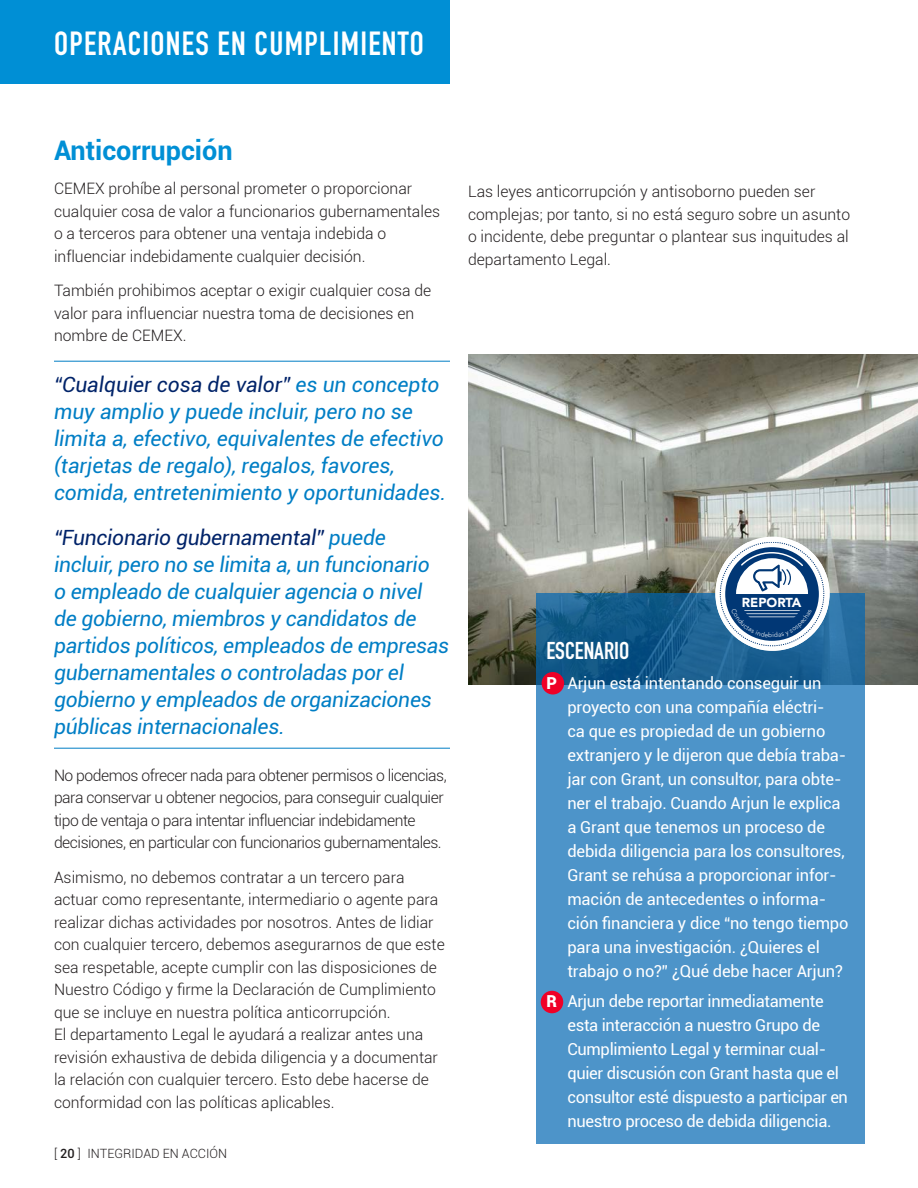
<style>
.page{position:relative;width:918px;height:1188px;background:#fff}
.page>*{position:absolute;margin:0;border:0;box-sizing:border-box;transform-origin:0 0}
.t1{font:700 33px "DIN Condensed";letter-spacing:.04em;color:#fff}
.t2{font:700 27px "Roboto";color:#008fd5}
.t3{font:700 24px "DIN Condensed";color:#fff}
.t4{font:italic 21px/27px "Roboto";letter-spacing:-.01em;color:#007ec5}
.t5{font:16.5px/24px "Roboto";letter-spacing:-.01em;color:#fff}
.t6{font:300 15.75px/22.5px "Roboto";color:#231f20}
.t7{font:300 15.75px/22.5px "Roboto";letter-spacing:-.03em;color:#231f20}
.t8{font:900 12.9px "Avenir LT Std";color:#fff}
.t9{font:300 12.75px "Roboto";color:#231f20}
.s1{color:#002369}
.s2{font-weight:500}
.s3{font-weight:900}
</style>
<div class="page">
<div style="left:0;top:0;width:450px;height:83px;background:#008fd5"></div>
<hr style="left:54px;top:361px;width:396px;height:1px;background:#007ec5">
<hr style="left:54px;top:748px;width:396px;height:1px;background:#007ec5">
<img style="left:468px;top:354px;width:450px;height:331px">
<svg style="left:536px;top:594px;width:329px;height:550px;background:#458cc1"></svg>
<div style="left:542px;top:672px;width:22px;height:22px;background:#ef0027;border-radius:50%"></div>
<div style="left:541px;top:991px;width:22px;height:22px;background:#ef0027;border-radius:50%"></div>
<svg style="left:715px;top:542px;width:115px;height:109px"></svg>
<p class="t1" style="left:54px;top:21px;width:371px">OPERACIONES EN CUMPLIMIENTO</p>
<p class="t2" style="left:54px;top:131px;width:180px">Anticorrupción</p>
<p class="t6" style="left:54px;top:177px;width:388px">CEMEX prohíbe al personal prometer o proporcionar cualquier cosa de valor a funcionarios gubernamentales o a terceros para obtener una ventaja indebida o influenciar indebidamente cualquier decisión.</p>
<p class="t6" style="left:54px;top:279px;width:379px">También prohibimos aceptar o exigir cualquier cosa de valor para influenciar nuestra toma de decisiones en nombre de CEMEX.</p>
<p class="t4" style="left:54px;top:371px;width:394px"><span class="s1">“Cualquier cosa de valor”</span> es un concepto muy amplio y puede incluir, pero no se limita a, efectivo, equivalentes de efectivo (tarjetas de regalo), regalos, favores, comida, entretenimiento y oportunidades.</p>
<p class="t4" style="left:54px;top:524px;width:397px"><span class="s1">“Funcionario gubernamental”</span> puede incluir, pero no se limita a, un funcionario<br>o empleado de cualquier agencia o nivel de gobierno, miembros y candidatos de partidos políticos, empleados de empresas gubernamentales o controladas por el gobierno y empleados de organizaciones públicas internacionales.</p>
<p class="t7" style="left:54px;top:763px;width:394px">No podemos ofrecer nada para obtener permisos o licencias, para conservar u obtener negocios, para conseguir cualquier tipo de ventaja o para intentar influenciar indebidamente decisiones, en particular con funcionarios gubernamentales.</p>
<p class="t6" style="left:54px;top:865px;width:392px">Asimismo, no debemos contratar a un tercero para actuar como representante, intermediario o agente para realizar dichas actividades por nosotros. Antes de lidiar con cualquier tercero, debemos asegurarnos de que este sea respetable, acepte cumplir con las disposiciones de Nuestro Código y firme la Declaración de Cumplimiento que se incluye en nuestra política anticorrupción.<br>El departamento Legal le ayudará a realizar antes una revisión exhaustiva de debida diligencia y a documentar la relación con cualquier tercero. Esto debe hacerse de conformidad con las políticas aplicables.</p>
<p class="t9" style="left:54px;top:1145px;width:175px">[ <span class="s2">20</span> ] INTEGRIDAD EN ACCIÓN</p>
<p class="t6" style="left:468px;top:180px;width:384px">Las leyes anticorrupción y antisoborno pueden ser complejas; por tanto, si no está seguro sobre un asunto o incidente, debe preguntar o plantear sus inquitudes al departamento Legal.</p>
<p class="t8" style="left:742px;top:595px;width:61px">REPORTA</p>
<p class="t3" style="left:546px;top:635px;width:85px">ESCENARIO</p>
<p class="t5" style="left:567px;top:671px;width:283px;text-indent:-21px"><span class="s3">P</span> Arjun está intentando conseguir un proyecto con una compañía eléctri-<br>ca que es propiedad de un gobierno extranjero y le dijeron que debía traba&shy;jar con Grant, un consultor, para obte&shy;ner el trabajo. Cuando Arjun le explica a Grant que tenemos un proceso de debida diligencia para los consultores, Grant se rehúsa a proporcionar infor&shy;mación de antecedentes o informa&shy;ción financiera y dice “no tengo tiempo para una investigación. ¿Quieres el trabajo o no?” ¿Qué debe hacer Arjun?</p>
<p class="t5" style="left:567px;top:989px;width:282px;text-indent:-21px"><span class="s3">R</span> Arjun debe reportar inmediatamente esta interacción a nuestro Grupo de Cumplimiento Legal y terminar cual&shy;quier discusión con Grant hasta que el consultor esté dispuesto a participar en nuestro proceso de debida diligencia.</p>
</div>
